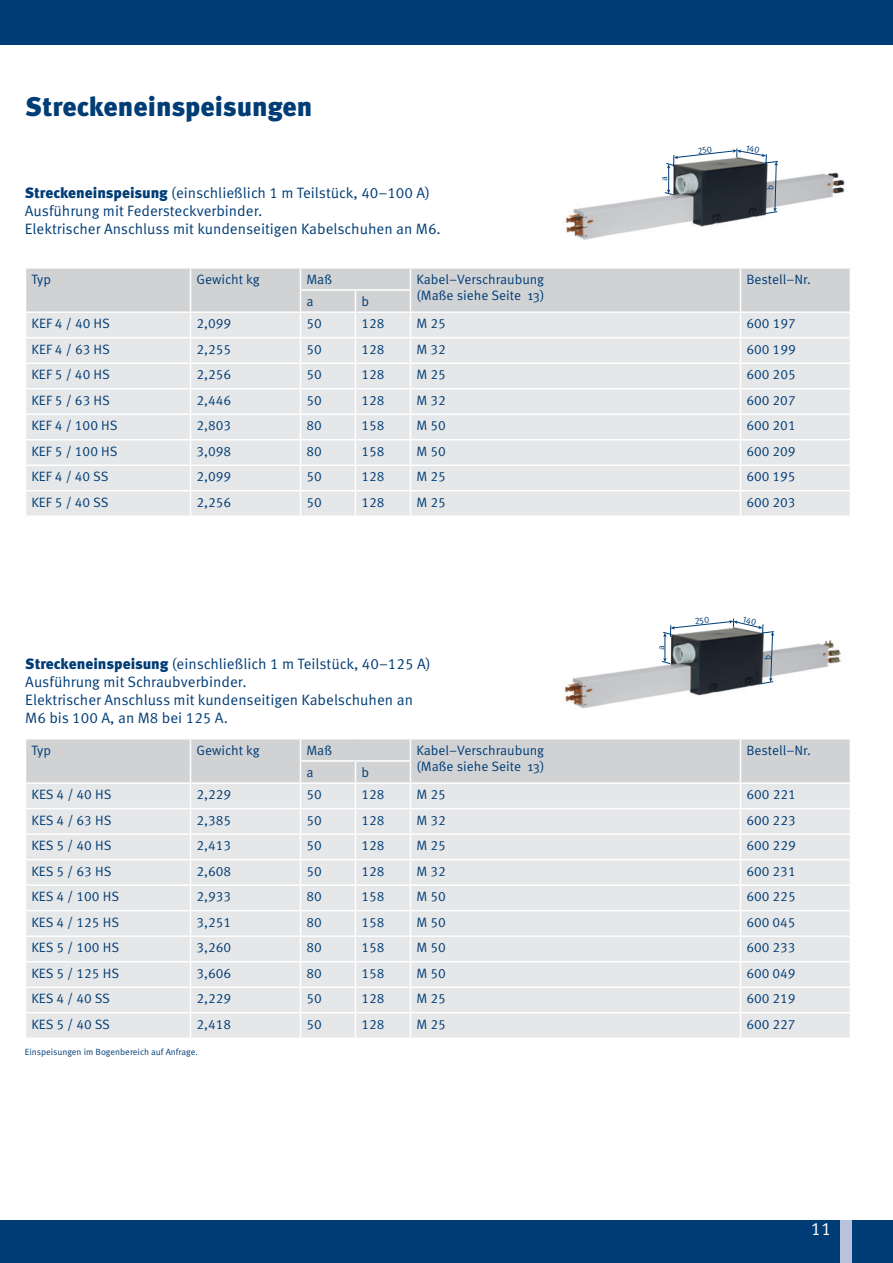
<style>
.page{position:relative;width:893px;height:1263px;background:#fff}
.page>*{position:absolute;margin:0;border:0;box-sizing:border-box;transform-origin:0 0}
.t1{font:900 27px "Meta Pro";letter-spacing:-.005em;color:#003d76}
.t2{font:18px "Meta Pro";color:#fff}
.t3{font:15px/18px "Meta Pro";color:#003d76}
.t4{font:13.5px/16.2px "Meta Pro";color:#003d76}
.t5{font:9px "Meta Pro";color:#003d76}
.s1{font-weight:900}
</style>
<div class="page">
<div style="left:0;top:1220px;width:893px;height:43px;background:#003d76"></div>
<div style="left:840px;top:1220px;width:11px;height:43px;background:#b8c2da"></div>
<div style="left:0;top:0;width:893px;height:45px;background:#003d76"></div>
<svg style="left:26px;top:268px;width:824px;height:247px;background:#e3e4e6"></svg>
<svg style="left:26px;top:739px;width:824px;height:298px;background:#e4e5e7"></svg>
<img style="left:565px;top:172px;width:280px;height:68px">
<img style="left:565px;top:635px;width:276px;height:74px">
<svg style="left:664px;top:148px;width:114px;height:66px"></svg>
<svg style="left:661px;top:618px;width:113px;height:66px"></svg>
<h1 class="t1" style="left:25px;top:90px;width:289px">Streckeneinspeisungen</h1>
<p class="t3" style="left:25px;top:184px;width:418px"><span class="s1">Streckeneinspeisung</span> (einschließlich 1 m Teilstück, 40–100 A)<br>Ausführung mit Federsteckverbinder.<br>Elektrischer Anschluss mit kundenseitigen Kabelschuhen an M6.</p>
<p class="t5" style="left:659px;top:181px;width:6px;rotate:-90deg">a</p>
<p class="t5" style="left:765px;top:190px;width:7px;rotate:-90deg">b</p>
<p class="t4" style="left:32px;top:271px;width:21px">Typ</p>
<p class="t4" style="left:196px;top:271px;width:65px">Gewicht kg</p>
<p class="t4" style="left:306px;top:271px;width:27px">Maß</p>
<p class="t4" style="left:416px;top:271px;width:129px">Kabel–Verschraubung (Maße siehe Seite 13)</p>
<p class="t4" style="left:746px;top:271px;width:66px">Bestell–Nr.</p>
<p class="t4" style="left:306px;top:294px;width:9px">a</p>
<p class="t4" style="left:361px;top:294px;width:9px">b</p>
<p class="t4" style="left:32px;top:316px;width:80px">KEF 4 / 40 HS</p>
<p class="t4" style="left:196px;top:316px;width:36px">2,099</p>
<p class="t4" style="left:306px;top:316px;width:17px">50</p>
<p class="t4" style="left:361px;top:316px;width:25px">128</p>
<p class="t4" style="left:416px;top:316px;width:31px">M 25</p>
<p class="t4" style="left:746px;top:316px;width:51px">600 197</p>
<p class="t4" style="left:31px;top:341px;width:80px">KEF 4 / 63 HS</p>
<p class="t4" style="left:196px;top:341px;width:36px">2,255</p>
<p class="t4" style="left:306px;top:341px;width:17px">50</p>
<p class="t4" style="left:361px;top:341px;width:25px">128</p>
<p class="t4" style="left:416px;top:341px;width:31px">M 32</p>
<p class="t4" style="left:746px;top:341px;width:51px">600 199</p>
<p class="t4" style="left:31px;top:367px;width:80px">KEF 5 / 40 HS</p>
<p class="t4" style="left:196px;top:367px;width:36px">2,256</p>
<p class="t4" style="left:306px;top:367px;width:17px">50</p>
<p class="t4" style="left:361px;top:367px;width:25px">128</p>
<p class="t4" style="left:416px;top:367px;width:31px">M 25</p>
<p class="t4" style="left:746px;top:367px;width:51px">600 205</p>
<p class="t4" style="left:31px;top:392px;width:80px">KEF 5 / 63 HS</p>
<p class="t4" style="left:196px;top:392px;width:36px">2,446</p>
<p class="t4" style="left:306px;top:392px;width:17px">50</p>
<p class="t4" style="left:361px;top:392px;width:25px">128</p>
<p class="t4" style="left:416px;top:392px;width:31px">M 32</p>
<p class="t4" style="left:746px;top:392px;width:51px">600 207</p>
<p class="t4" style="left:31px;top:418px;width:88px">KEF 4 / 100 HS</p>
<p class="t4" style="left:196px;top:418px;width:36px">2,803</p>
<p class="t4" style="left:306px;top:418px;width:17px">80</p>
<p class="t4" style="left:361px;top:418px;width:25px">158</p>
<p class="t4" style="left:416px;top:418px;width:31px">M 50</p>
<p class="t4" style="left:746px;top:418px;width:51px">600 201</p>
<p class="t4" style="left:31px;top:443px;width:88px">KEF 5 / 100 HS</p>
<p class="t4" style="left:196px;top:443px;width:36px">3,098</p>
<p class="t4" style="left:306px;top:443px;width:17px">80</p>
<p class="t4" style="left:361px;top:443px;width:25px">158</p>
<p class="t4" style="left:416px;top:443px;width:31px">M 50</p>
<p class="t4" style="left:746px;top:443px;width:51px">600 209</p>
<p class="t4" style="left:31px;top:469px;width:79px">KEF 4 / 40 SS</p>
<p class="t4" style="left:196px;top:469px;width:36px">2,099</p>
<p class="t4" style="left:306px;top:469px;width:17px">50</p>
<p class="t4" style="left:361px;top:469px;width:25px">128</p>
<p class="t4" style="left:416px;top:469px;width:31px">M 25</p>
<p class="t4" style="left:746px;top:469px;width:51px">600 195</p>
<p class="t4" style="left:31px;top:494px;width:79px">KEF 5 / 40 SS</p>
<p class="t4" style="left:196px;top:494px;width:36px">2,256</p>
<p class="t4" style="left:306px;top:494px;width:17px">50</p>
<p class="t4" style="left:361px;top:494px;width:25px">128</p>
<p class="t4" style="left:416px;top:494px;width:31px">M 25</p>
<p class="t4" style="left:746px;top:494px;width:51px">600 203</p>
<p class="t3" style="left:25px;top:654px;width:407px"><span class="s1">Streckeneinspeisung</span> (einschließlich 1 m Teilstück, 40–125 A)<br>Ausführung mit Schraubverbinder.<br>Elektrischer Anschluss mit kundenseitigen Kabelschuhen an M6 bis 100 A, an M8 bei 125 A.</p>
<p class="t5" style="left:655px;top:650px;width:6px;rotate:-90deg">a</p>
<p class="t5" style="left:762px;top:659px;width:7px;rotate:-90deg">b</p>
<p class="t4" style="left:32px;top:742px;width:21px">Typ</p>
<p class="t4" style="left:196px;top:742px;width:65px">Gewicht kg</p>
<p class="t4" style="left:306px;top:742px;width:27px">Maß</p>
<p class="t4" style="left:416px;top:742px;width:129px">Kabel–Verschraubung (Maße siehe Seite 13)</p>
<p class="t4" style="left:746px;top:742px;width:66px">Bestell–Nr.</p>
<p class="t4" style="left:306px;top:764px;width:9px">a</p>
<p class="t4" style="left:361px;top:764px;width:9px">b</p>
<p class="t4" style="left:32px;top:787px;width:82px">KES 4 / 40 HS</p>
<p class="t4" style="left:196px;top:787px;width:36px">2,229</p>
<p class="t4" style="left:306px;top:787px;width:17px">50</p>
<p class="t4" style="left:361px;top:787px;width:25px">128</p>
<p class="t4" style="left:416px;top:787px;width:31px">M 25</p>
<p class="t4" style="left:746px;top:787px;width:51px">600 221</p>
<p class="t4" style="left:31px;top:812px;width:82px">KES 4 / 63 HS</p>
<p class="t4" style="left:196px;top:812px;width:36px">2,385</p>
<p class="t4" style="left:306px;top:812px;width:17px">50</p>
<p class="t4" style="left:361px;top:812px;width:25px">128</p>
<p class="t4" style="left:416px;top:812px;width:31px">M 32</p>
<p class="t4" style="left:746px;top:812px;width:51px">600 223</p>
<p class="t4" style="left:31px;top:838px;width:82px">KES 5 / 40 HS</p>
<p class="t4" style="left:196px;top:838px;width:36px">2,413</p>
<p class="t4" style="left:306px;top:838px;width:17px">50</p>
<p class="t4" style="left:361px;top:838px;width:25px">128</p>
<p class="t4" style="left:416px;top:838px;width:31px">M 25</p>
<p class="t4" style="left:746px;top:838px;width:51px">600 229</p>
<p class="t4" style="left:31px;top:863px;width:82px">KES 5 / 63 HS</p>
<p class="t4" style="left:196px;top:863px;width:36px">2,608</p>
<p class="t4" style="left:306px;top:863px;width:17px">50</p>
<p class="t4" style="left:361px;top:863px;width:25px">128</p>
<p class="t4" style="left:416px;top:863px;width:31px">M 32</p>
<p class="t4" style="left:746px;top:863px;width:51px">600 231</p>
<p class="t4" style="left:31px;top:889px;width:89px">KES 4 / 100 HS</p>
<p class="t4" style="left:196px;top:889px;width:36px">2,933</p>
<p class="t4" style="left:306px;top:889px;width:17px">80</p>
<p class="t4" style="left:361px;top:889px;width:25px">158</p>
<p class="t4" style="left:416px;top:889px;width:31px">M 50</p>
<p class="t4" style="left:746px;top:889px;width:51px">600 225</p>
<p class="t4" style="left:31px;top:914px;width:89px">KES 4 / 125 HS</p>
<p class="t4" style="left:196px;top:914px;width:36px">3,251</p>
<p class="t4" style="left:306px;top:914px;width:17px">80</p>
<p class="t4" style="left:361px;top:914px;width:25px">158</p>
<p class="t4" style="left:416px;top:914px;width:31px">M 50</p>
<p class="t4" style="left:746px;top:914px;width:51px">600 045</p>
<p class="t4" style="left:31px;top:940px;width:89px">KES 5 / 100 HS</p>
<p class="t4" style="left:196px;top:940px;width:36px">3,260</p>
<p class="t4" style="left:306px;top:940px;width:17px">80</p>
<p class="t4" style="left:361px;top:940px;width:25px">158</p>
<p class="t4" style="left:416px;top:940px;width:31px">M 50</p>
<p class="t4" style="left:746px;top:940px;width:51px">600 233</p>
<p class="t4" style="left:31px;top:965px;width:89px">KES 5 / 125 HS</p>
<p class="t4" style="left:196px;top:965px;width:36px">3,606</p>
<p class="t4" style="left:306px;top:965px;width:17px">80</p>
<p class="t4" style="left:361px;top:965px;width:25px">158</p>
<p class="t4" style="left:416px;top:965px;width:31px">M 50</p>
<p class="t4" style="left:746px;top:965px;width:51px">600 049</p>
<p class="t4" style="left:31px;top:991px;width:80px">KES 4 / 40 SS</p>
<p class="t4" style="left:196px;top:991px;width:36px">2,229</p>
<p class="t4" style="left:306px;top:991px;width:17px">50</p>
<p class="t4" style="left:361px;top:991px;width:25px">128</p>
<p class="t4" style="left:416px;top:991px;width:31px">M 25</p>
<p class="t4" style="left:746px;top:991px;width:51px">600 219</p>
<p class="t4" style="left:31px;top:1016px;width:80px">KES 5 / 40 SS</p>
<p class="t4" style="left:196px;top:1016px;width:36px">2,418</p>
<p class="t4" style="left:306px;top:1016px;width:17px">50</p>
<p class="t4" style="left:361px;top:1016px;width:25px">128</p>
<p class="t4" style="left:416px;top:1016px;width:31px">M 25</p>
<p class="t4" style="left:746px;top:1016px;width:51px">600 227</p>
<p class="t5" style="left:25px;top:1046px;width:175px">Einspeisungen im Bogenbereich auf Anfrage.</p>
<h2 class="t2" style="left:811px;top:1218px;width:22px">11</h2>
</div>
